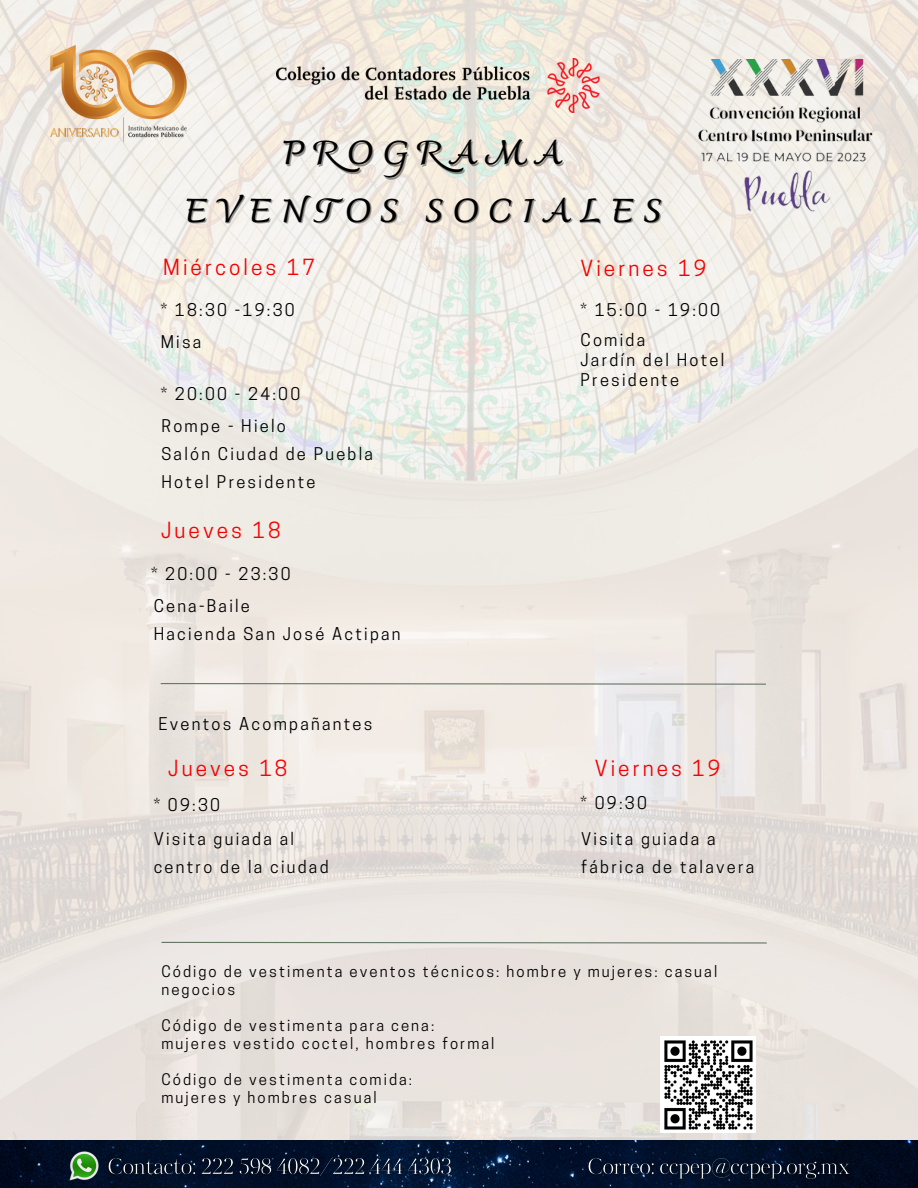
<style>
.page{position:relative;width:918px;height:1188px;background:#fff}
.page>*{position:absolute;margin:0;border:0;box-sizing:border-box;transform-origin:0 0}
.t1{font:700 33px/57.3px "Charmonman";letter-spacing:.28em;color:#000;text-align:center}
.t2{font:20.85px "Cooper Hewitt";letter-spacing:.145em;color:#f60000}
.t3{font:16.5px/28.2px "Cooper Hewitt";letter-spacing:.135em;color:#000}
.t4{font:15px/18px "Cooper Hewitt";letter-spacing:.135em;color:#000}
</style>
<div class="page">
<img style="left:0;top:0;width:918px;height:1140px">
<img style="left:696px;top:60px;width:176px;height:155px">
<img style="left:47px;top:39px;width:142px;height:110px">
<img style="left:276px;top:58px;width:327px;height:54px">
<img style="left:660px;top:1037px;width:96px;height:96px">
<img style="left:0;top:1140px;width:918px;height:48px">
<img style="left:98px;top:1143px;width:761px;height:45px">
<img style="left:70px;top:1151px;width:29px;height:30px">
<svg style="left:160px;top:682px;width:607px;height:3px;background:#bbbeb4"></svg>
<svg style="left:160px;top:941px;width:608px;height:3px;background:#b9bdb3"></svg>
<h1 class="t1" style="left:184px;top:124px;width:479px">PROGRAMA<br>EVENTOS SOCIALES</h1>
<p class="t2" style="left:163px;top:259px;width:153px">Miércoles 17</p>
<p class="t3" style="left:161px;top:297px;width:136px">* 18:30 -19:30</p>
<p class="t3" style="left:161px;top:330px;width:42px">Misa</p>
<p class="t3" style="left:161px;top:381px;width:141px">* 20:00 - 24:00</p>
<p class="t3" style="left:161px;top:414px;width:213px">Rompe - Hielo<br>Salón Ciudad de Puebla<br>Hotel Presidente</p>
<p class="t2" style="left:161px;top:522px;width:121px">Jueves 18</p>
<p class="t3" style="left:151px;top:562px;width:141px">* 20:00 - 23:30</p>
<p class="t3" style="left:154px;top:594px;width:248px">Cena-Baile<br>Hacienda San José Actipan</p>
<p class="t2" style="left:581px;top:260px;width:127px">Viernes 19</p>
<p class="t3" style="left:581px;top:297px;width:141px">* 15:00 - 19:00</p>
<p class="t3" style="left:581px;top:331px;width:145px;line-height:20.2px">Comida<br>Jardín del Hotel<br>Presidente</p>
<p class="t3" style="left:159px;top:711px;width:215px">Eventos Acompañantes</p>
<p class="t2" style="left:168px;top:760px;width:121px">Jueves 18</p>
<p class="t2" style="left:595px;top:760px;width:127px">Viernes 19</p>
<p class="t3" style="left:154px;top:793px;width:68px">* 09:30</p>
<p class="t3" style="left:581px;top:791px;width:68px">* 09:30</p>
<p class="t3" style="left:154px;top:827px;width:176px">Visita guiada al centro de la ciudad</p>
<p class="t3" style="left:581px;top:827px;width:175px">Visita guiada a fábrica de talavera</p>
<p class="t4" style="left:161px;top:964px;width:557px">Código de vestimenta eventos técnicos: hombre y mujeres: casual negocios</p>
<p class="t4" style="left:161px;top:1018px;width:334px">Código de vestimenta para cena: mujeres vestido coctel, hombres formal</p>
<p class="t4" style="left:161px;top:1072px;width:252px">Código de vestimenta comida: mujeres y hombres casual</p>
</div>
